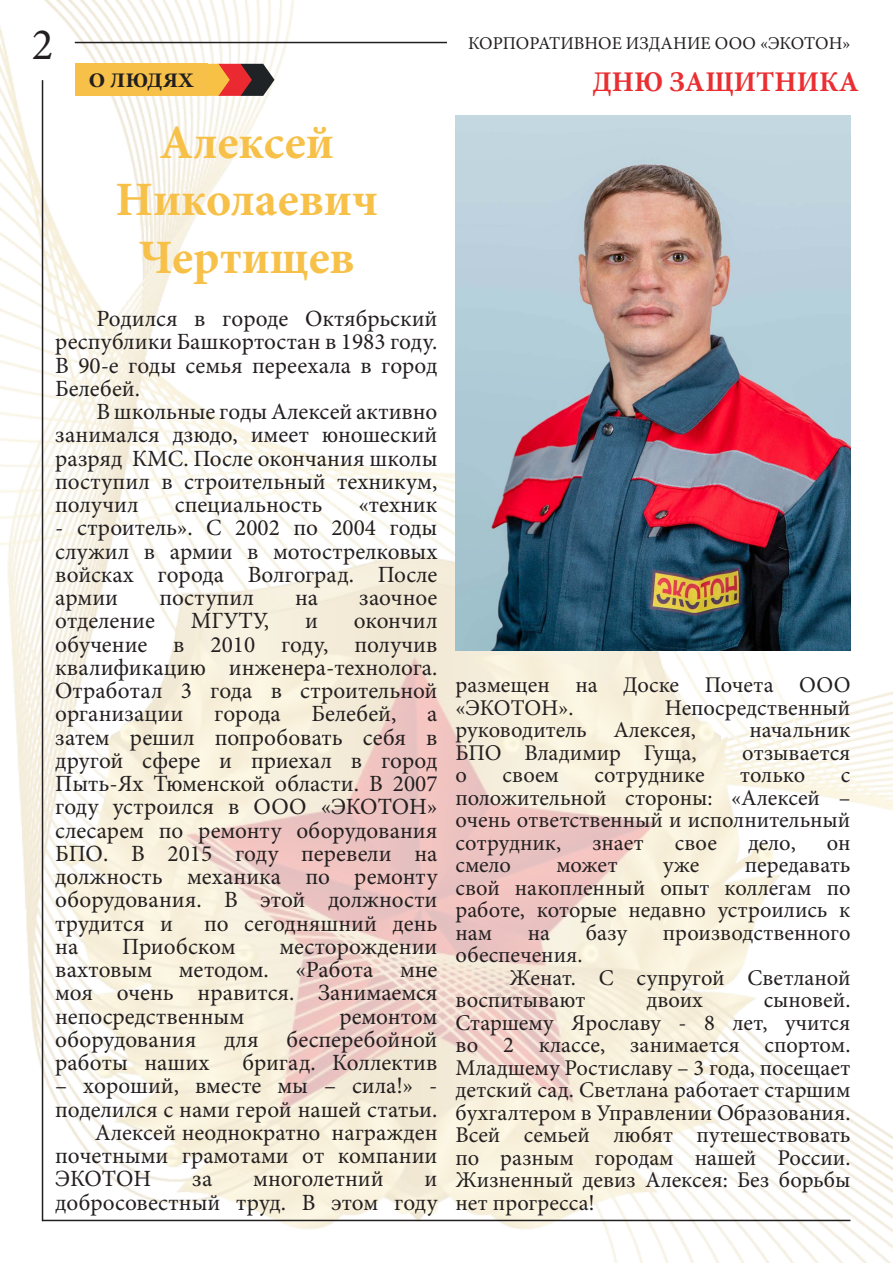
<style>
.page{position:relative;width:893px;height:1263px;background:#fff}
.page>*{position:absolute;margin:0;border:0;box-sizing:border-box;transform-origin:0 0}
.t1{font:700 48px/57.6px "Minion Pro";color:#f7c149;text-align:center}
.t2{font:45px "Minion Pro";color:#231f20}
.t3{font:700 28.5px "Minion Pro";color:#ea2e31}
.t4{font:23.25px/23.2px "Minion Pro";color:#231f20;text-align:justify}
.t5{font:22.5px/22.5px "Minion Pro";color:#231f20}
.t6{font:700 condensed 21px "Minion Pro";color:#231f20;scale:1.2 1}
.t7{font:18px "Minion Pro";color:#231f20}
</style>
<div class="page">
<img style="left:0;top:0;width:893px;height:1263px">
<hr style="left:75px;top:42px;width:372px;height:1px;background:#231f20">
<hr style="left:42px;top:80px;width:1px;height:1141px;background:#231f20">
<hr style="left:42px;top:1220px;width:808px;height:1px;background:#231f20">
<svg style="left:208px;top:64px;width:66px;height:32px;background:#a95c42"></svg>
<div style="left:75px;top:64px;width:133px;height:32px;background:#f7c149"></div>
<img style="left:455px;top:116px;width:395px;height:535px">
<p class="t2" style="left:32px;top:14px;width:23px">2</p>
<p class="t7" style="left:468px;top:31px;width:384px">КОРПОРАТИВНОЕ ИЗДАНИЕ ООО «ЭКОТОН»</p>
<p class="t6" style="left:89px;top:66px;width:89px">О ЛЮДЯХ</p>
<p class="t3" style="left:592px;top:62px;width:268px">ДНЮ ЗАЩИТНИКА</p>
<p class="t1" style="left:115px;top:113px;width:264px">Алексей<br>Николаевич</p>
<p class="t1" style="left:139px;top:228px;width:217px">Чертищев</p>
<p class="t4" style="left:55px;top:307px;width:384px;text-indent:41px">Родился в городе Октябрьский республики Башкортостан в 1983 году.<br>В 90-е годы семья переехала в город Белебей.</p>
<p class="t4" style="left:55px;top:400px;width:384px;text-indent:41px">В школьные годы Алексей активно занимался дзюдо, имеет юношеский разряд КМС. После окончания школы поступил в строительный техникум, получил</p>
<p class="t4" style="left:175px;top:493px;width:149px">специальность</p>
<p class="t4" style="left:359px;top:493px;width:80px">«техник</p>
<p class="t4" style="left:55px;top:516px;width:384px">- строитель». С 2002 по 2004 годы служил в армии в мотострелковых войсках города Волгоград. После армии</p>
<p class="t4" style="left:159px;top:586px;width:96px">поступил</p>
<p class="t4" style="left:295px;top:586px;width:24px">на</p>
<p class="t4" style="left:359px;top:586px;width:80px">заочное</p>
<p class="t4" style="left:55px;top:609px;width:101px">отделение</p>
<p class="t4" style="left:191px;top:609px;width:80px">МГУТУ,</p>
<p class="t4" style="left:305px;top:609px;width:14px">и</p>
<p class="t4" style="left:55px;top:609px;width:384px;text-indent:299px">окончил обучение в 2010 году, получив квалификацию инженера-технолога.<br>Отработал 3 года в строительной организации</p>
<p class="t5" style="left:455px;top:674px;width:396px">размещен на Доске Почета ООО «ЭКОТОН».</p>
<p class="t5" style="left:455px;top:696px;width:396px;text-indent:209px">Непосредственный руководитель Алексея,</p>
<p class="t4" style="left:214px;top:702px;width:68px">города</p>
<p class="t4" style="left:312px;top:702px;width:86px">Белебей,</p>
<p class="t4" style="left:55px;top:702px;width:384px;text-indent:372px">а затем решил попробовать себя в другой сфере и приехал в город Пыть-Ях Тюменской области. В 2007 году устроился в ООО «ЭКОТОН» слесарем по ремонту оборудования БПО. В 2015 году перевели на должность механика по ремонту оборудования. В этой должности трудится и</p>
<p class="t5" style="left:749px;top:719px;width:103px">начальник</p>
<p class="t5" style="left:455px;top:741px;width:242px">БПО Владимир Гуща,</p>
<p class="t5" style="left:742px;top:741px;width:110px">отзывается</p>
<p class="t5" style="left:455px;top:764px;width:13px">о</p>
<p class="t5" style="left:503px;top:764px;width:58px">своем</p>
<p class="t5" style="left:595px;top:764px;width:111px">сотруднике</p>
<p class="t5" style="left:740px;top:764px;width:67px">только</p>
<p class="t5" style="left:455px;top:764px;width:396px;text-align:justify;text-indent:385px">с положительной стороны: «Алексей – очень ответственный и исполнительный сотрудник,</p>
<p class="t5" style="left:592px;top:831px;width:53px">знает</p>
<p class="t5" style="left:675px;top:831px;width:44px">свое</p>
<p class="t5" style="left:748px;top:831px;width:49px">дело,</p>
<p class="t5" style="left:827px;top:831px;width:25px">он</p>
<p class="t5" style="left:455px;top:854px;width:396px;text-align:justify;text-indent:289px">передавать свой накопленный опыт коллегам по работе, которые недавно устроились к нам</p>
<p class="t5" style="left:455px;top:854px;width:57px">смело</p>
<p class="t5" style="left:556px;top:854px;width:63px">может</p>
<p class="t5" style="left:663px;top:854px;width:38px">уже</p>
<p class="t4" style="left:204px;top:912px;width:235px">по сегодняшний день</p>
<p class="t5" style="left:528px;top:921px;width:24px">на</p>
<p class="t5" style="left:586px;top:921px;width:43px">базу</p>
<p class="t5" style="left:663px;top:921px;width:189px">производственного</p>
<p class="t5" style="left:455px;top:944px;width:129px">обеспечения.</p>
<p class="t5" style="left:455px;top:966px;width:396px;text-indent:54px">Женат. С супругой Светланой воспитывают</p>
<p class="t4" style="left:55px;top:935px;width:24px">на</p>
<p class="t4" style="left:122px;top:935px;width:115px">Приобском</p>
<p class="t4" style="left:55px;top:935px;width:384px;text-indent:224px">месторождении вахтовым методом. «Работа мне моя очень нравится. Занимаемся непосредственным</p>
<p class="t5" style="left:455px;top:989px;width:396px;text-align:justify;text-indent:308px">сыновей.<br>Старшему Ярославу - 8 лет, учится во 2 классе, занимается спортом.<br>Младшему Ростиславу – 3 года, посещает детский сад. Светлана работает старшим бухгалтером в Управлении Образования.<br>Всей семьей любят путешествовать по разным городам нашей России.<br>Жизненный девиз Алексея: Без борьбы нет прогресса!</p>
<p class="t5" style="left:646px;top:989px;width:58px">двоих</p>
<p class="t4" style="left:55px;top:1005px;width:384px;text-indent:284px">ремонтом оборудования для бесперебойной работы наших</p>
<p class="t4" style="left:243px;top:1051px;width:196px">бригад. Коллектив</p>
<p class="t4" style="left:55px;top:1074px;width:384px">– хороший, вместе мы – сила!» -</p>
<p class="t4" style="left:55px;top:1098px;width:384px">поделился с нами герой нашей статьи.</p>
<p class="t4" style="left:95px;top:1121px;width:344px">Алексей неоднократно награжден</p>
<p class="t4" style="left:55px;top:1144px;width:384px">почетными грамотами от компании</p>
<p class="t4" style="left:55px;top:1167px;width:98px">ЭКОТОН</p>
<p class="t4" style="left:192px;top:1167px;width:22px">за</p>
<p class="t4" style="left:253px;top:1167px;width:132px">многолетний</p>
<p class="t4" style="left:55px;top:1167px;width:384px;text-align:right">и<br>добросовестный труд. В этом году</p>
</div>
